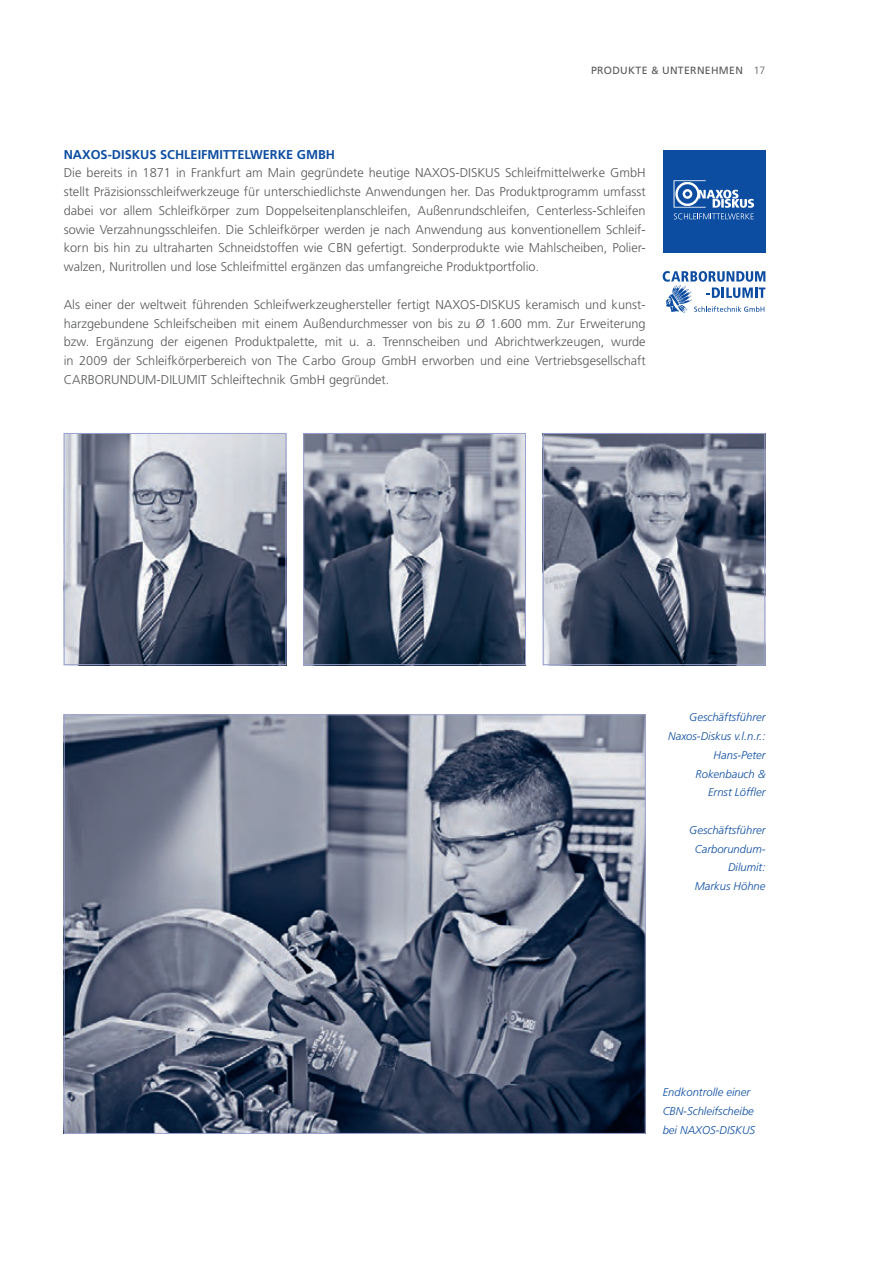
<style>
.page{position:relative;width:893px;height:1263px;background:#fff}
.page>*{position:absolute;margin:0;border:0;box-sizing:border-box;transform-origin:0 0}
.t1{font:300 12.75px/18.8px "Frutiger";color:#57585a;text-align:justify}
.t2{font:700 12.75px "Frutiger";color:#0d4da1}
.t3{font:italic 300 11.25px/18.8px "Frutiger";color:#0d4da1;text-align:right}
.t4{font:10.5px "Frutiger";letter-spacing:.03em;color:#57585a}
.s1{font-weight:300}
</style>
<div class="page">
<img style="left:66px;top:716px;width:578px;height:416px">
<div style="left:663px;top:150px;width:103px;height:102px;background:#0d4da1"></div>
<svg style="left:673px;top:180px;width:81px;height:39px"></svg>
<img style="left:66px;top:435px;width:218px;height:228px">
<div style="left:64px;top:433px;width:222px;height:232px;border:1px solid #99a1d0"></div>
<img style="left:305px;top:435px;width:219px;height:228px">
<div style="left:303px;top:433px;width:223px;height:232px;border:1px solid #99a1d0"></div>
<img style="left:545px;top:435px;width:218px;height:228px">
<div style="left:543px;top:433px;width:222px;height:232px;border:1px solid #99a1d0"></div>
<svg style="left:663px;top:271px;width:102px;height:42px"></svg>
<p class="t4" style="left:591px;top:64px;width:176px">PRODUKTE &amp; UNTERNEHMEN <span class="s1">17</span></p>
<p class="t2" style="left:64px;top:147px;width:273px">NAXOS-DISKUS SCHLEIFMITTELWERKE GMBH</p>
<p class="t1" style="left:64px;top:164px;width:583px">Die bereits in 1871 in Frankfurt am Main gegründete heutige NAXOS-DISKUS Schleifmittelwerke GmbH stellt Präzisionsschleifwerkzeuge für unterschiedlichste Anwendungen her. Das Produktprogramm umfasst dabei vor allem Schleifkörper zum Doppelseitenplanschleifen, Außenrundschleifen, Centerless-Schleifen sowie Verzahnungsschleifen. Die Schleifkörper werden je nach Anwendung aus konventionellem Schleif&shy;korn bis hin zu ultraharten Schneidstoffen wie CBN gefertigt. Sonderprodukte wie Mahlscheiben, Polier&shy;walzen, Nuritrollen und lose Schleifmittel ergänzen das umfangreiche Produktportfolio.</p>
<p class="t1" style="left:64px;top:295px;width:583px">Als einer der weltweit führenden Schleifwerkzeughersteller fertigt NAXOS-DISKUS keramisch und kunst&shy;harzgebundene Schleifscheiben mit einem Außendurchmesser von bis zu Ø 1.600 mm. Zur Erweiterung bzw. Ergänzung der eigenen Produktpalette, mit u. a. Trennscheiben und Abrichtwerkzeugen, wurde in 2009 der Schleifkörperbereich von The Carbo Group GmbH erworben und eine Vertriebsgesellschaft CARBORUNDUM-DILUMIT Schleiftechnik GmbH gegründet.</p>
<p class="t3" style="left:668px;top:708px;width:99px">Geschäftsführer<br>Naxos-Diskus v.l.n.r.:<br>Hans-Peter<br>Rokenbauch &amp;<br>Ernst Löffler</p>
<p class="t3" style="left:689px;top:821px;width:78px">Geschäftsführer<br>Carborundum-<br>Dilumit:<br>Markus Höhne</p>
<p class="t3" style="left:663px;top:1083px;width:94px;text-align:left">Endkontrolle einer<br>CBN-Schleifscheibe bei NAXOS-DISKUS</p>
</div>
